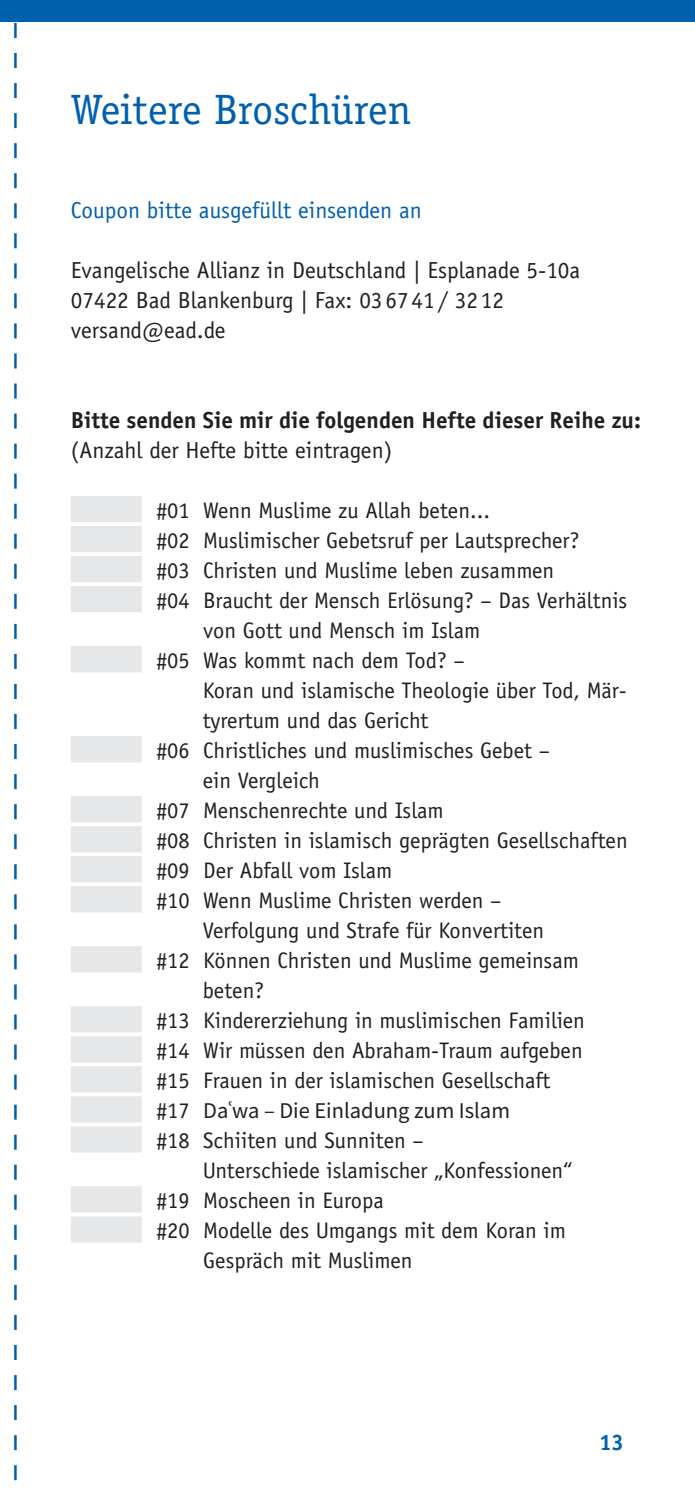
<style>
.page{position:relative;width:695px;height:1489px;background:#fff}
.page>*{position:absolute;margin:0;border:0;box-sizing:border-box;transform-origin:0 0}
.t1{font:42.5px "Officina Serif Std";color:#0160ae}
.t2{font:23.25px/30px "Officina Sans Std";color:#231f20}
.t3{font:700 23.25px "Officina Sans Std";color:#231f20}
.t4{font:23.25px "Officina Sans Std";color:#0160ae}
.t5{font:22.5px "Officina Sans Std";color:#231f20}
.t6{font:22.5px "Source Sans Pro";color:#231f20}
.t7{font:700 22.5px "Officina Sans Std";color:#0160ae}
.s1{font-family:"Officina Sans Std"}
</style>
<div class="page">
<div style="left:0;top:0;width:694px;height:21px;background:#0160ae"></div>
<div style="left:71px;top:496px;width:71px;height:26px;background:#e6e7e9"></div>
<div style="left:71px;top:526px;width:71px;height:26px;background:#e6e7e9"></div>
<div style="left:71px;top:556px;width:71px;height:26px;background:#e6e7e9"></div>
<div style="left:71px;top:586px;width:71px;height:26px;background:#e6e7e9"></div>
<div style="left:71px;top:646px;width:71px;height:26px;background:#e6e7e9"></div>
<div style="left:71px;top:736px;width:71px;height:26px;background:#e6e7e9"></div>
<div style="left:71px;top:796px;width:71px;height:26px;background:#e6e7e9"></div>
<div style="left:71px;top:826px;width:71px;height:26px;background:#e6e7e9"></div>
<div style="left:71px;top:856px;width:71px;height:26px;background:#e6e7e9"></div>
<div style="left:71px;top:886px;width:71px;height:26px;background:#e6e7e9"></div>
<div style="left:71px;top:946px;width:71px;height:26px;background:#e6e7e9"></div>
<div style="left:71px;top:1006px;width:71px;height:26px;background:#e6e7e9"></div>
<div style="left:71px;top:1036px;width:71px;height:26px;background:#e6e7e9"></div>
<div style="left:71px;top:1066px;width:71px;height:26px;background:#e6e7e9"></div>
<div style="left:71px;top:1096px;width:71px;height:26px;background:#e6e7e9"></div>
<div style="left:71px;top:1126px;width:71px;height:26px;background:#e6e7e9"></div>
<div style="left:71px;top:1186px;width:71px;height:26px;background:#e6e7e9"></div>
<div style="left:71px;top:1216px;width:71px;height:26px;background:#e6e7e9"></div>
<svg style="left:14px;top:21px;width:3px;height:1460px"></svg>
<h1 class="t1" style="left:71px;top:84px;width:342px">Weitere Broschüren</h1>
<p class="t4" style="left:71px;top:196px;width:352px">Coupon bitte ausgefüllt einsenden an</p>
<p class="t2" style="left:71px;top:255px;width:511px">Evangelische Allianz in Deutschland | Esplanade 5-10a<br>07422 Bad Blankenburg | Fax: 03 6741/ 3212 versand@ead.de</p>
<p class="t3" style="left:71px;top:405px;width:571px">Bitte senden Sie mir die folgenden Hefte dieser Reihe zu:</p>
<p class="t2" style="left:71px;top:435px;width:323px">(Anzahl der Hefte bitte eintragen)</p>
<p class="t5" style="left:156px;top:497px;width:335px">#01 Wenn Muslime zu Allah beten...</p>
<p class="t5" style="left:156px;top:527px;width:424px">#02 Muslimischer Gebetsruf per Lautsprecher?</p>
<p class="t5" style="left:156px;top:557px;width:399px">#03 Christen und Muslime leben zusammen</p>
<p class="t5" style="left:156px;top:587px;width:473px">#04 Braucht der Mensch Erlösung? – Das Verhältnis</p>
<p class="t5" style="left:203px;top:617px;width:279px">von Gott und Mensch im Islam</p>
<p class="t5" style="left:156px;top:647px;width:310px">#05 Was kommt nach dem Tod? –</p>
<p class="t5" style="left:203px;top:677px;width:425px">Koran und islamische Theologie über Tod, Mär-</p>
<p class="t5" style="left:203px;top:707px;width:227px">tyrertum und das Gericht</p>
<p class="t5" style="left:156px;top:737px;width:395px">#06 Christliches und muslimisches Gebet –</p>
<p class="t5" style="left:203px;top:767px;width:119px">ein Vergleich</p>
<p class="t5" style="left:156px;top:797px;width:289px">#07 Menschenrechte und Islam</p>
<p class="t5" style="left:156px;top:827px;width:473px">#08 Christen in islamisch geprägten Gesellschaften</p>
<p class="t5" style="left:156px;top:857px;width:238px">#09 Der Abfall vom Islam</p>
<p class="t5" style="left:156px;top:887px;width:347px">#10 Wenn Muslime Christen werden –</p>
<p class="t5" style="left:203px;top:917px;width:343px">Verfolgung und Strafe für Konvertiten</p>
<p class="t5" style="left:156px;top:947px;width:424px">#12 Können Christen und Muslime gemeinsam</p>
<p class="t5" style="left:203px;top:977px;width:63px">beten?</p>
<p class="t5" style="left:156px;top:1007px;width:430px">#13 Kindererziehung in muslimischen Familien</p>
<p class="t5" style="left:156px;top:1037px;width:428px">#14 Wir müssen den Abraham-Traum aufgeben</p>
<p class="t5" style="left:156px;top:1067px;width:396px">#15 Frauen in der islamischen Gesellschaft</p>
<p class="t6" style="left:156px;top:1096px;width:355px"><span class="s1">#17</span> Daʿwa – Die Einladung zum Islam</p>
<p class="t5" style="left:156px;top:1127px;width:269px">#18 Schiiten und Sunniten –</p>
<p class="t5" style="left:203px;top:1157px;width:371px">Unterschiede islamischer „Konfessionen“</p>
<p class="t5" style="left:156px;top:1187px;width:229px">#19 Moscheen in Europa</p>
<p class="t5" style="left:156px;top:1217px;width:411px">#20 Modelle des Umgangs mit dem Koran im</p>
<p class="t5" style="left:203px;top:1247px;width:211px">Gespräch mit Muslimen</p>
<p class="t7" style="left:599px;top:1428px;width:27px">13</p>
</div>
